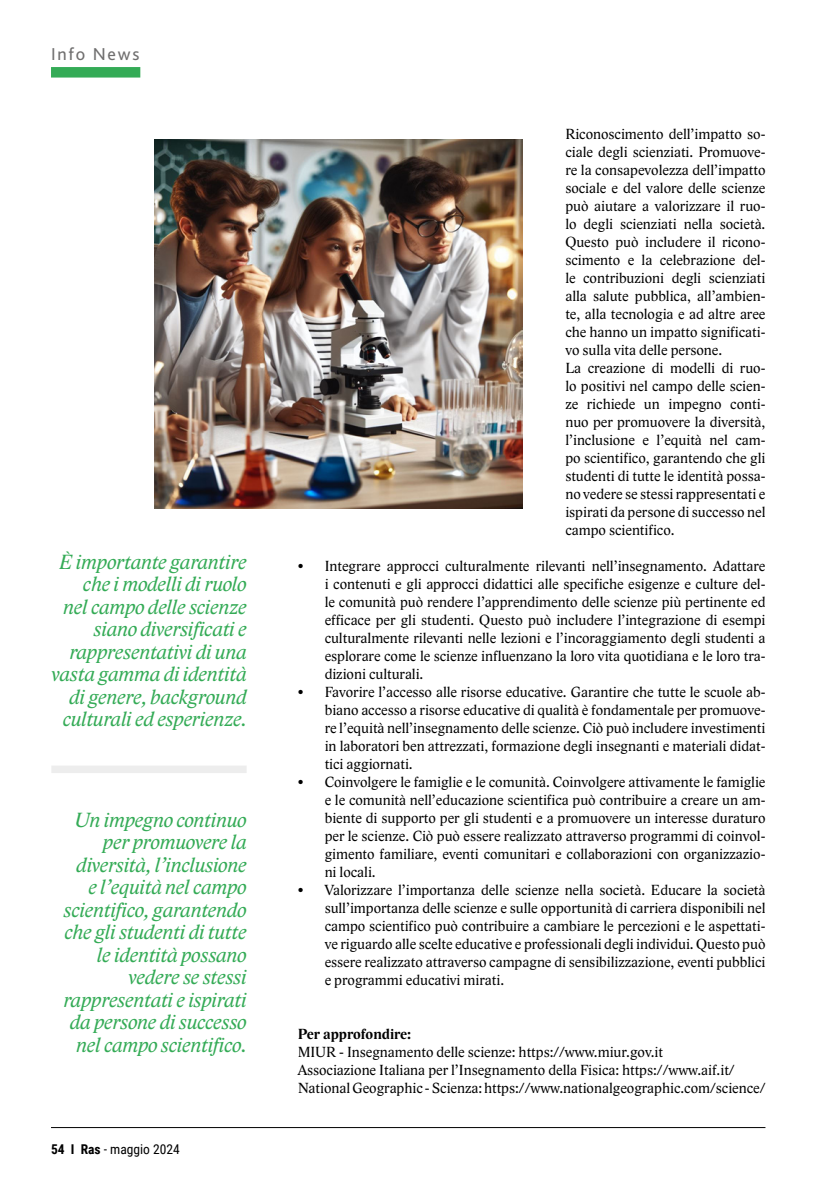
<style>
.page{position:relative;width:825px;height:1191px;background:#fff}
.page>*{position:absolute;margin:0;border:0;box-sizing:border-box;transform-origin:0 0}
.Occhiello_testo{font:italic 21px/22.5px "Lido STF";letter-spacing:-.01em;color:#34ab56;text-align:right}
.Testatina_mini{font:18px "Bliss Pro";letter-spacing:.1em;color:#706f6f}
.Colonne_testo{font:15px/18px "Lido STF";color:#000;text-align:justify}
.Colonne_testo-2{font:700 15px "Lido STF";color:#000}
.t1{font:13.5px "Roboto Condensed";color:#000}
.s1{font-weight:700}
</style>
<div class="page">
<hr style="left:51px;top:1127px;width:714px;height:1px;background:#000">
<div style="left:51px;top:67px;width:89px;height:11px;background:#34ab56"></div>
<div style="left:51px;top:765px;width:196px;height:8px;background:#ededed"></div>
<img style="left:154px;top:140px;width:369px;height:369px">
<p class="Testatina_mini" style="left:51px;top:42px;width:90px">Info News</p>
<p class="Occhiello_testo" style="left:60px;top:550px;width:188px">È importante garantire che i modelli di ruolo nel campo delle scienze siano diversificati e</p>
<p class="Occhiello_testo" style="left:52px;top:640px;width:197px">rappresentativi di una vasta gamma di identità di genere, background culturali ed esperienze.</p>
<p class="Occhiello_testo" style="left:63px;top:808px;width:185px">Un impegno continuo per promuovere la diversità, l’inclusione e l’equità nel campo scientifico, garantendo che gli studenti di tutte le identità possano vedere se stessi rappresentati e ispirati da persone di successo nel campo scientifico.</p>
<p class="t1" style="left:51px;top:1140px;width:130px"><span class="s1">54 I Ras</span> - maggio 2024</p>
<p class="Colonne_testo" style="left:565px;top:125px;width:202px">Riconoscimento dell’impatto so&shy;ciale degli scienziati. Promuove&shy;re la consapevolezza dell’impatto sociale e del valore delle scienze può aiutare a valorizzare il ruo&shy;lo degli scienziati nella società.<br>Questo può includere il ricono&shy;scimento e la celebrazione del&shy;le contribuzioni degli scienziati alla salute pubblica, all’ambien&shy;te, alla tecnologia e ad altre aree che hanno un impatto significati&shy;vo sulla vita delle persone.</p>
<p class="Colonne_testo" style="left:565px;top:359px;width:202px">La creazione di modelli di ruo&shy;lo positivi nel campo delle scien&shy;ze richiede un impegno conti&shy;nuo per promuovere la diversità, l’inclusione e l’equità nel cam&shy;po scientifico, garantendo che gli studenti di tutte le identità possa&shy;no vedere se stessi rappresentati e ispirati da persone di successo nel campo scientifico.</p>
<p class="Colonne_testo" style="left:325px;top:557px;width:442px;text-indent:-27px">• Integrare approcci culturalmente rilevanti nell’insegnamento. Adattare i contenuti e gli approcci didattici alle specifiche esigenze e culture del&shy;le comunità può rendere l’apprendimento delle scienze più pertinente ed efficace per gli studenti. Questo può includere l’integrazione di esempi culturalmente rilevanti nelle lezioni e l’incoraggiamento degli studenti a esplorare come le scienze influenzano la loro vita quotidiana e le loro tra&shy;dizioni culturali.</p>
<p class="Colonne_testo" style="left:325px;top:683px;width:442px;text-indent:-27px">• Favorire l’accesso alle risorse educative. Garantire che tutte le scuole ab&shy;biano accesso a risorse educative di qualità è fondamentale per promuove&shy;re l’equità nell’insegnamento delle scienze. Ciò può includere investimenti in laboratori ben attrezzati, formazione degli insegnanti e materiali didat&shy;tici aggiornati.</p>
<p class="Colonne_testo" style="left:325px;top:773px;width:442px;text-indent:-27px">• Coinvolgere le famiglie e le comunità. Coinvolgere attivamente le famiglie e le comunità nell’educazione scientifica può contribuire a creare un am&shy;biente di supporto per gli studenti e a promuovere un interesse duraturo per le scienze. Ciò può essere realizzato attraverso programmi di coinvol&shy;gimento familiare, eventi comunitari e collaborazioni con organizzazio&shy;ni locali.</p>
<p class="Colonne_testo" style="left:325px;top:881px;width:442px;text-indent:-27px">• Valorizzare l’importanza delle scienze nella società. Educare la società sull’importanza delle scienze e sulle opportunità di carriera disponibili nel campo scientifico può contribuire a cambiare le percezioni e le aspettati&shy;ve riguardo alle scelte educative e professionali degli individui. Questo può essere realizzato attraverso campagne di sensibilizzazione, eventi pubblici e programmi educativi mirati.</p>
<p class="Colonne_testo-2" style="left:298px;top:1025px;width:115px">Per approfondire:</p>
<p class="Colonne_testo" style="left:298px;top:1043px;width:367px">MIUR - Insegnamento delle scienze: https://www.miur.gov.it</p>
<p class="Colonne_testo" style="left:298px;top:1061px;width:438px">Associazione Italiana per l’Insegnamento della Fisica: https://www.aif.it/</p>
<p class="Colonne_testo" style="left:298px;top:1079px;width:469px">National Geographic - Scienza: https://www.nationalgeographic.com/science/</p>
</div>
